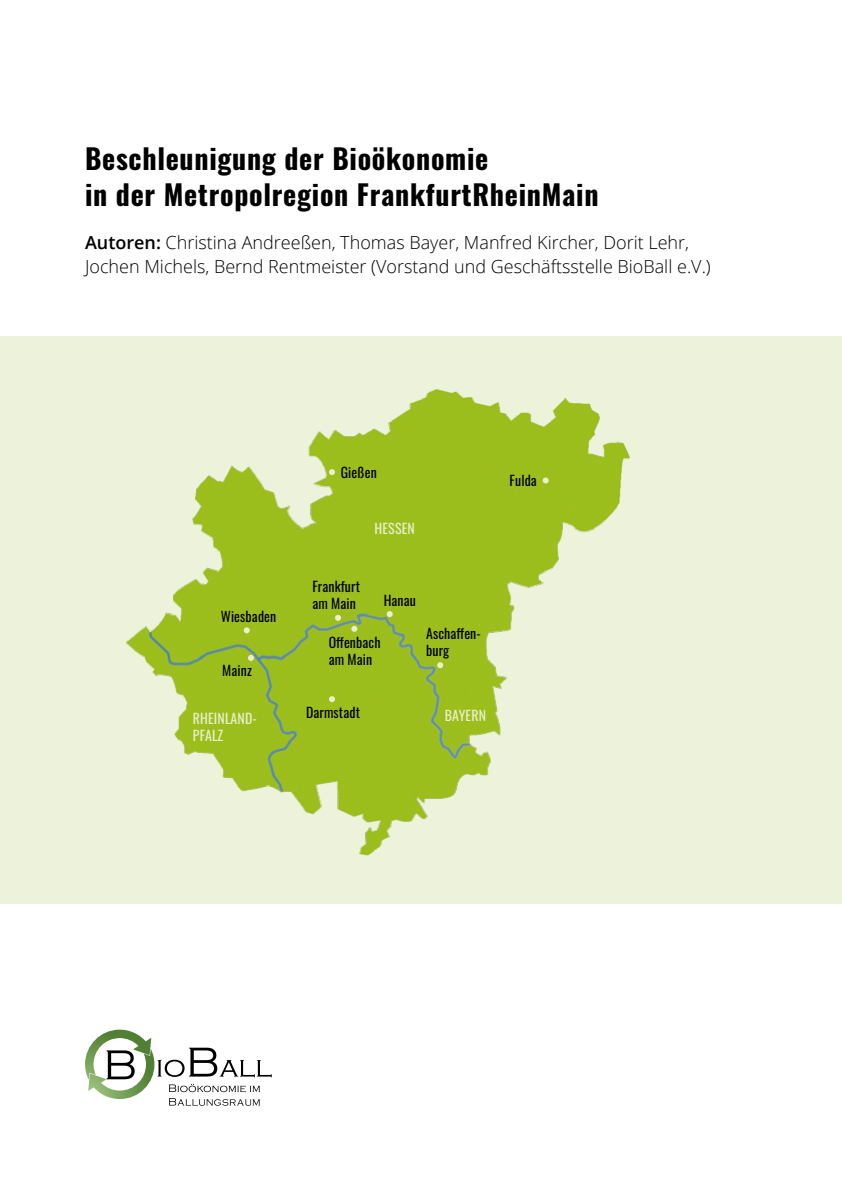
<style>
.page{position:relative;width:842px;height:1191px;background:#fff}
.page>*{position:absolute;margin:0;border:0;box-sizing:border-box;transform-origin:0 0}
.t1{font:700 28px "Oswald";letter-spacing:.025em;color:#000}
.t2{font:300 18px/24px "Open Sans";color:#000}
.t3{font:13.8px/16.6px "Oswald";letter-spacing:.01em;color:#000}
.t4{font:13.8px/16.6px "Oswald";letter-spacing:.01em;color:#e9efcf}
.s1{font-weight:600}
</style>
<div class="page">
<svg style="left:85px;top:1029px;width:187px;height:77px"></svg>
<div style="left:0;top:336px;width:842px;height:567px;background:#edf2da"></div>
<img style="left:126px;top:389px;width:504px;height:467px">
<svg style="left:543px;top:477px;width:6px;height:6px"></svg>
<svg style="left:329px;top:469px;width:6px;height:6px"></svg>
<svg style="left:387px;top:611px;width:6px;height:6px"></svg>
<svg style="left:335px;top:615px;width:6px;height:6px"></svg>
<svg style="left:351px;top:626px;width:6px;height:6px"></svg>
<svg style="left:437px;top:662px;width:6px;height:6px"></svg>
<svg style="left:329px;top:696px;width:6px;height:6px"></svg>
<svg style="left:244px;top:627px;width:6px;height:6px"></svg>
<svg style="left:248px;top:655px;width:6px;height:6px"></svg>
<p class="t1" style="left:85px;top:144px;width:405px">Beschleunigung der Bioökonomie</p>
<p class="t1" style="left:85px;top:180px;width:515px">in der Metropolregion FrankfurtRheinMain</p>
<p class="t2" style="left:85px;top:229px;width:627px"><span class="s1">Autoren:</span> Christina Andreeßen, Thomas Bayer, Manfred Kircher, Dorit Lehr,<br>Jochen Michels, Bernd Rentmeister (Vorstand und Geschäftsstelle BioBall e.V.)</p>
<p class="t3" style="left:341px;top:462px;width:38px">Gießen</p>
<p class="t4" style="left:375px;top:518px;width:42px">HESSEN</p>
<p class="t3" style="left:312px;top:577px;width:49px">Frankfurt</p>
<p class="t3" style="left:312px;top:594px;width:45px">am Main</p>
<p class="t3" style="left:329px;top:633px;width:53px">Offenbach am Main</p>
<p class="t3" style="left:384px;top:591px;width:34px">Hanau</p>
<p class="t3" style="left:221px;top:606px;width:57px">Wiesbaden</p>
<p class="t3" style="left:426px;top:624px;width:56px">Aschaffen&shy;burg</p>
<p class="t3" style="left:222px;top:660px;width:31px">Mainz</p>
<p class="t4" style="left:193px;top:708px;width:66px">RHEINLAND-<br>PFALZ</p>
<p class="t4" style="left:445px;top:706px;width:43px">BAYERN</p>
<p class="t3" style="left:306px;top:703px;width:55px">Darmstadt</p>
<p class="t3" style="left:510px;top:470px;width:29px">Fulda</p>
</div>
